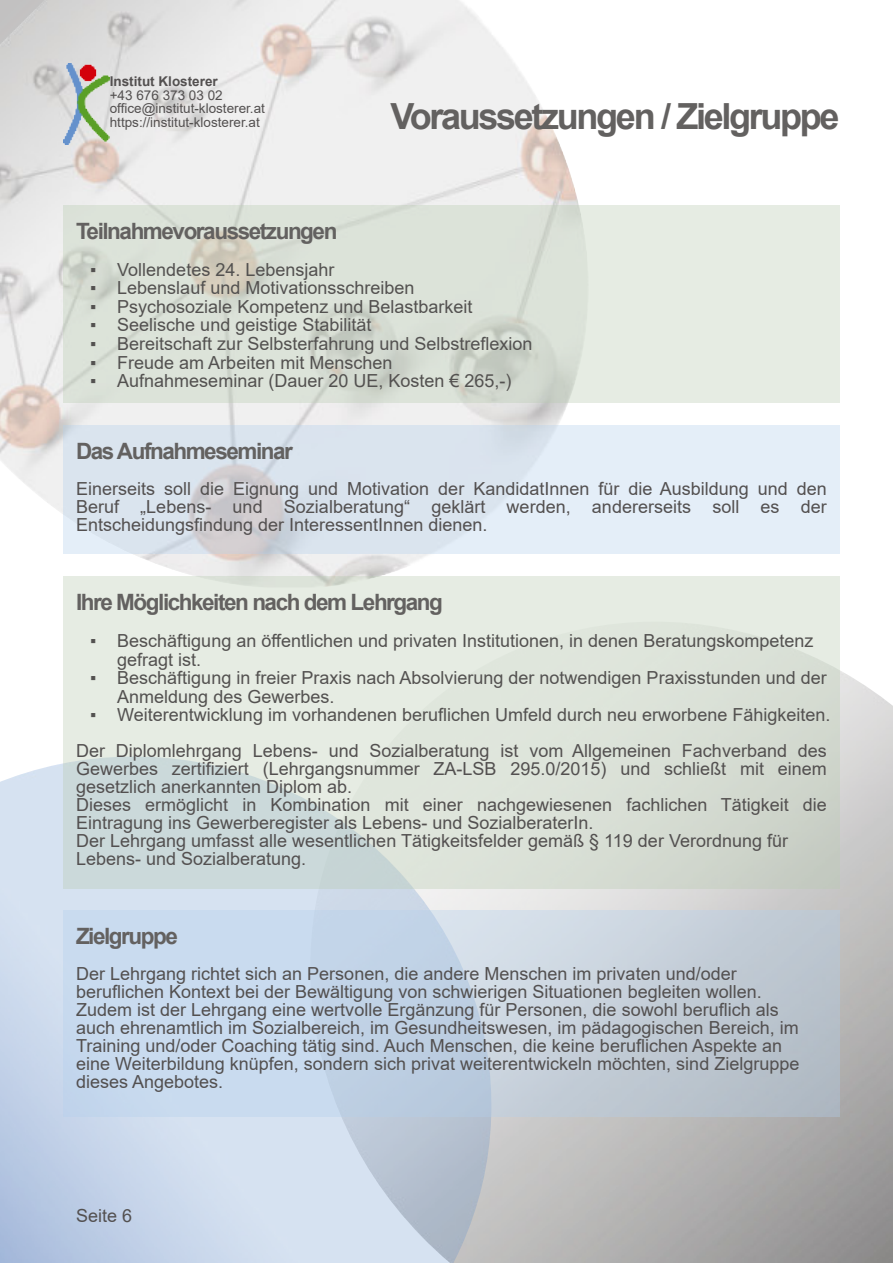
<style>
.page{position:relative;width:893px;height:1263px;background:#fff}
.page>*{position:absolute;margin:0;border:0;box-sizing:border-box;transform-origin:0 0}
.t1{font:700 36px "Arial";letter-spacing:-.065em;color:#636160}
.t2{font:700 22.5px "Arial";letter-spacing:-.065em;color:#636160}
.t3{font:18px/18px "Arial";color:#535050}
.t4{font:18px/18.6px "Arial";color:#535150}
.t5{font:13.5px/14px "Arial";color:#535050}
.t6{font:700 13.5px "Arial";color:#535050}
</style>
<div class="page">
<img style="left:0;top:0;width:579px;height:576px">
<img style="left:63px;top:64px;width:46px;height:81px">
<div style="left:63px;top:205px;width:777px;height:198px;background:#b8cbb0;opacity:.35"></div>
<div style="left:63px;top:425px;width:777px;height:129px;background:#b3d0ed;opacity:.35"></div>
<div style="left:63px;top:910px;width:777px;height:206px;background:#b3d0ed;opacity:.35"></div>
<div style="left:63px;top:576px;width:777px;height:312px;background:#b8cbb0;opacity:.35"></div>
<p class="t6" style="left:110px;top:76px;width:110px">Institut Klosterer</p>
<p class="t5" style="left:110px;top:89px;width:157px">+43 676 373 03 02 office@institut-klosterer.at https://institut-klosterer.at</p>
<h1 class="t1" style="left:391px;top:103px;width:450px">Voraussetzungen / Zielgruppe</h1>
<p class="t2" style="left:76px;top:223px;width:263px">Teilnahmevoraussetzungen</p>
<p class="t4" style="left:90px;top:262px;width:246px">▪ Vollendetes 24. Lebensjahr</p>
<p class="t4" style="left:90px;top:280px;width:326px">▪ Lebenslauf und Motivationsschreiben</p>
<p class="t4" style="left:90px;top:299px;width:384px">▪ Psychosoziale Kompetenz und Belastbarkeit</p>
<p class="t4" style="left:90px;top:317px;width:283px">▪ Seelische und geistige Stabilität</p>
<p class="t4" style="left:90px;top:336px;width:444px">▪ Bereitschaft zur Selbsterfahrung und Selbstreflexion</p>
<p class="t4" style="left:90px;top:355px;width:304px">▪ Freude am Arbeiten mit Menschen</p>
<p class="t4" style="left:90px;top:373px;width:423px">▪ Aufnahmeseminar (Dauer 20 UE, Kosten € 265,-)</p>
<p class="t2" style="left:76px;top:443px;width:218px">Das Aufnahmeseminar</p>
<p class="t3" style="left:76px;top:481px;width:752px;text-align:justify">Einerseits soll die Eignung und Motivation der KandidatInnen für die Ausbildung und den Beruf „Lebens- und Sozialberatung“ geklärt werden, andererseits soll es der Entscheidungsfindung der InteressentInnen dienen.</p>
<p class="t2" style="left:76px;top:594px;width:368px">Ihre Möglichkeiten nach dem Lehrgang</p>
<p class="t4" style="left:117px;top:633px;width:698px;text-indent:-27px">▪ Beschäftigung an öffentlichen und privaten Institutionen, in denen Beratungskompetenz gefragt ist.</p>
<p class="t4" style="left:117px;top:670px;width:711px;text-indent:-27px">▪ Beschäftigung in freier Praxis nach Absolvierung der notwendigen Praxisstunden und der<br>Anmeldung des Gewerbes.</p>
<p class="t4" style="left:90px;top:707px;width:742px">▪ Weiterentwicklung im vorhandenen beruflichen Umfeld durch neu erworbene Fähigkeiten.</p>
<p class="t3" style="left:76px;top:744px;width:752px">Der Diplomlehrgang Lebens- und Sozialberatung ist vom Allgemeinen Fachverband des Gewerbes zertifiziert (Lehrgangsnummer ZA-LSB 295.0/2015) und schließt mit einem gesetzlich anerkannten Diplom ab.<br>Dieses ermöglicht in Kombination mit einer nachgewiesenen fachlichen Tätigkeit die Eintragung ins Gewerberegister als Lebens- und SozialberaterIn.<br>Der Lehrgang umfasst alle wesentlichen Tätigkeitsfelder gemäß § 119 der Verordnung für Lebens- und Sozialberatung.</p>
<p class="t2" style="left:76px;top:928px;width:103px">Zielgruppe</p>
<p class="t3" style="left:76px;top:966px;width:725px">Der Lehrgang richtet sich an Personen, die andere Menschen im privaten und/oder beruflichen Kontext bei der Bewältigung von schwierigen Situationen begleiten wollen.<br>Zudem ist der Lehrgang eine wertvolle Ergänzung für Personen, die sowohl beruflich als auch ehrenamtlich im Sozialbereich, im Gesundheitswesen, im pädagogischen Bereich, im Training und/oder Coaching tätig sind. Auch Menschen, die keine beruflichen Aspekte an eine Weiterbildung knüpfen, sondern sich privat weiterentwickeln möchten, sind Zielgruppe dieses Angebotes.</p>
<p class="t3" style="left:76px;top:1208px;width:58px">Seite 6</p>
</div>
